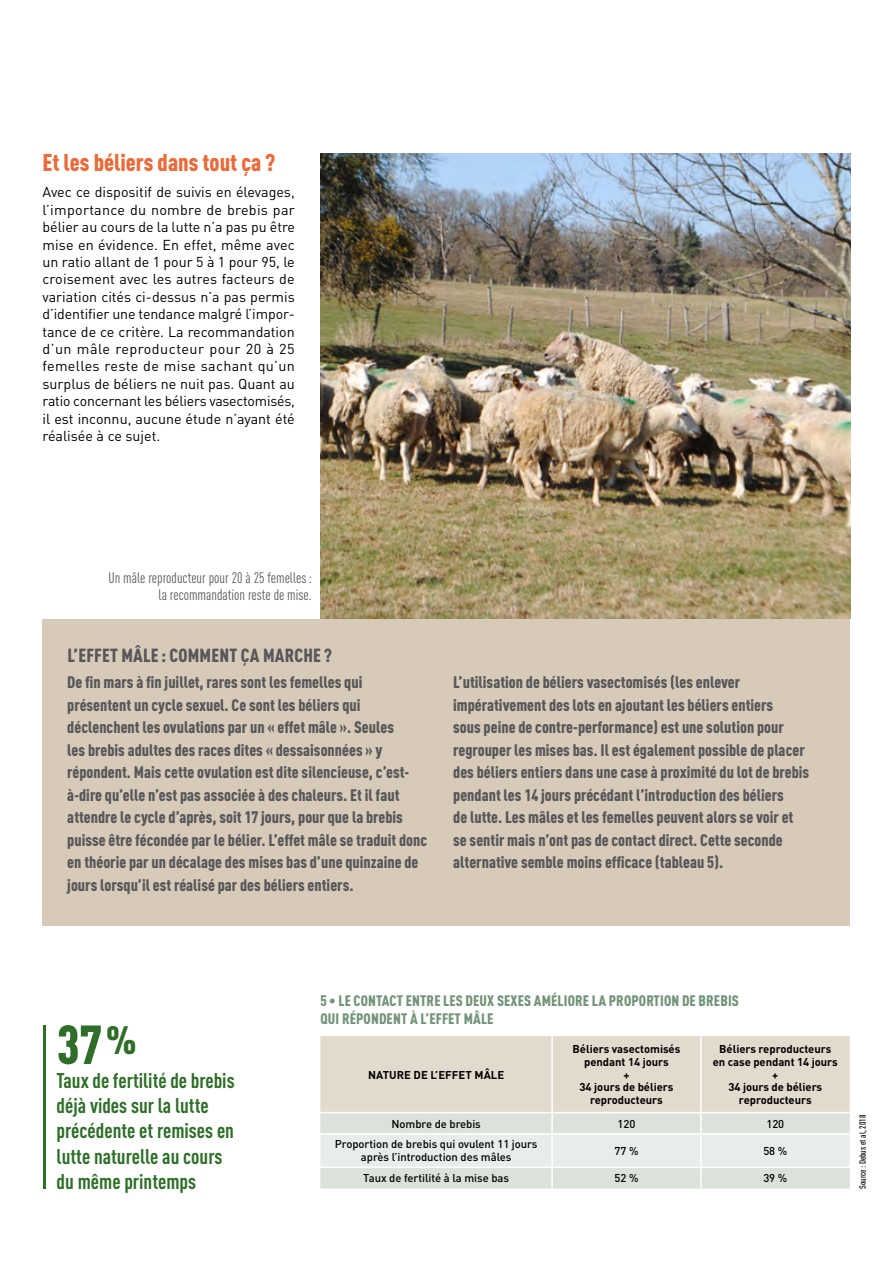
<style>
.page{position:relative;width:893px;height:1263px;background:#fff}
.page>*{position:absolute;margin:0;border:0;box-sizing:border-box;transform-origin:0 0}
.t1{font:900 condensed 54px "DIN Pro";color:#2e6e28}
.t2{font:900 condensed 24px "DIN Pro";color:#eb6a39}
.t3{font:700 condensed 21px/25.2px "DIN Pro";color:#2e6e28}
.t4{font:900 condensed 18.75px "DIN Pro";letter-spacing:.01em;color:#58585a}
.t5{font:900 condensed 16.5px/22.5px "DIN Pro";color:#58585a}
.t6{font:900 condensed 15px/18px "DIN Pro";letter-spacing:.01em;color:#739479}
.t7{font:condensed 15px/16.5px "DIN Pro";color:#58585a;text-align:right}
.t8{font:14.25px/17.4px "DIN Pro";color:#000;text-align:justify}
.t9{font:700 11.25px/12.8px "DIN Pro";letter-spacing:-.005em;color:#000;text-align:center}
.t10{font:500 11.25px/12.8px "DIN Pro";letter-spacing:-.005em;color:#000;text-align:center}
.t11{font:500 condensed 9px "DIN Pro";color:#000}
</style>
<div class="page">
<div style="left:43px;top:619px;width:807px;height:307px;background:#d7cab9"></div>
<img style="left:320px;top:153px;width:530px;height:466px">
<svg style="left:320px;top:1036px;width:530px;height:152px;background:#e2e0d7"></svg>
<hr style="left:551px;top:1036px;width:2px;height:76px;background:#fff">
<hr style="left:700px;top:1036px;width:2px;height:76px;background:#fff">
<hr style="left:320px;top:1112px;width:232px;height:1px;background:#fff">
<hr style="left:551px;top:1113px;width:2px;height:20px;background:#fff">
<hr style="left:552px;top:1112px;width:149px;height:1px;background:#fff">
<hr style="left:700px;top:1113px;width:2px;height:20px;background:#fff">
<hr style="left:701px;top:1112px;width:149px;height:1px;background:#fff">
<hr style="left:701px;top:1133px;width:149px;height:1px;background:#fff">
<hr style="left:701px;top:1166px;width:149px;height:2px;background:#fff">
<hr style="left:551px;top:1168px;width:2px;height:20px;background:#fff">
<hr style="left:320px;top:1133px;width:232px;height:1px;background:#fff">
<hr style="left:320px;top:1166px;width:232px;height:2px;background:#fff">
<hr style="left:551px;top:1134px;width:2px;height:32px;background:#fff">
<hr style="left:552px;top:1133px;width:149px;height:1px;background:#fff">
<hr style="left:700px;top:1134px;width:2px;height:32px;background:#fff">
<hr style="left:552px;top:1166px;width:149px;height:2px;background:#fff">
<hr style="left:700px;top:1168px;width:2px;height:20px;background:#fff">
<hr style="left:43px;top:1025px;width:3px;height:164px;background:#2e6e28">
<h2 class="t2" style="left:43px;top:148px;width:234px">Et les béliers dans tout ça ?</h2>
<p class="t8" style="left:43px;top:183px;width:254px">Avec ce dispositif de suivis en élevages, l’importance du nombre de brebis par bélier au cours de la lutte n’a pas pu être mise en évidence. En effet, même avec un ratio allant de 1 pour 5 à 1 pour 95, le croisement avec les autres facteurs de variation cités ci-dessus n’a pas permis d’identifier une tendance malgré l’impor&shy;tance de ce critère. La recommandation d’un mâle reproducteur pour 20 à 25 femelles reste de mise sachant qu’un surplus de béliers ne nuit pas. Quant au ratio concernant les béliers vasectomisés, il est inconnu, aucune étude n’ayant été réalisée à ce sujet.</p>
<p class="t7" style="left:109px;top:570px;width:205px">Un mâle reproducteur pour 20 à 25 femelles: la recommandation reste de mise.</p>
<p class="t4" style="left:67px;top:643px;width:266px">L’EFFET MÂLE : COMMENT ÇA MARCHE ?</p>
<p class="t5" style="left:67px;top:671px;width:361px">De fin mars à fin juillet, rares sont les femelles qui présentent un cycle sexuel. Ce sont les béliers qui déclenchent les ovulations par un « effet mâle ». Seules<br>les brebis adultes des races dites « dessaisonnées » y répondent. Mais cette ovulation est dite silencieuse, c’est&shy;à-dire qu’elle n’est pas associée à des chaleurs. Et il faut attendre le cycle d’après, soit 17 jours, pour que la brebis puisse être fécondée par le bélier. L’effet mâle se traduit donc en théorie par un décalage des mises bas d’une quinzaine de jours lorsqu’il est réalisé par des béliers entiers.</p>
<p class="t5" style="left:453px;top:671px;width:358px">L’utilisation de béliers vasectomisés (les enlever impérativement des lots en ajoutant les béliers entiers<br>sous peine de contre-performance) est une solution pour regrouper les mises bas. Il est également possible de placer des béliers entiers dans une case à proximité du lot de brebis pendant les 14 jours précédant l’introduction des béliers<br>de lutte. Les mâles et les femelles peuvent alors se voir et se sentir mais n’ont pas de contact direct. Cette seconde alternative semble moins efficace (tableau 5).</p>
<h1 class="t1" style="left:57px;top:1011px;width:82px">37<sup>%</sup></h1>
<p class="t3" style="left:57px;top:1067px;width:180px">Taux de fertilité de brebis déjà vides sur la lutte précédente et remises en lutte naturelle au cours du même printemps</p>
<p class="t6" style="left:320px;top:991px;width:420px">5 • LE CONTACT ENTRE LES DEUX SEXES AMÉLIORE LA PROPORTION DE BREBIS<br>QUI RÉPONDENT À L’EFFET MÂLE</p>
<p class="t9" style="left:368px;top:1068px;width:138px">NATURE DE L’EFFET MÂLE</p>
<p class="t9" style="left:573px;top:1042px;width:109px">Béliers vasectomisés pendant 14 jours<br>+<br>34 jours de béliers reproducteurs</p>
<p class="t9" style="left:713px;top:1042px;width:127px">Béliers reproducteurs en case pendant 14 jours +<br>34 jours de béliers reproducteurs</p>
<p class="t10" style="left:391px;top:1116px;width:91px">Nombre de brebis</p>
<p class="t10" style="left:618px;top:1116px;width:19px">120</p>
<p class="t10" style="left:766px;top:1116px;width:19px">120</p>
<p class="t10" style="left:335px;top:1137px;width:204px">Proportion de brebis qui ovulent 11 jours après l’introduction des mâles</p>
<p class="t10" style="left:614px;top:1144px;width:25px">77 %</p>
<p class="t10" style="left:763px;top:1144px;width:25px">58 %</p>
<p class="t10" style="left:363px;top:1171px;width:147px">Taux de fertilité à la mise bas</p>
<p class="t10" style="left:614px;top:1171px;width:25px">52 %</p>
<p class="t10" style="left:763px;top:1171px;width:25px">39 %</p>
<p class="t11" style="left:857px;top:1189px;width:76px;rotate:-90deg">Source: Debus et al, 2018</p>
</div>
